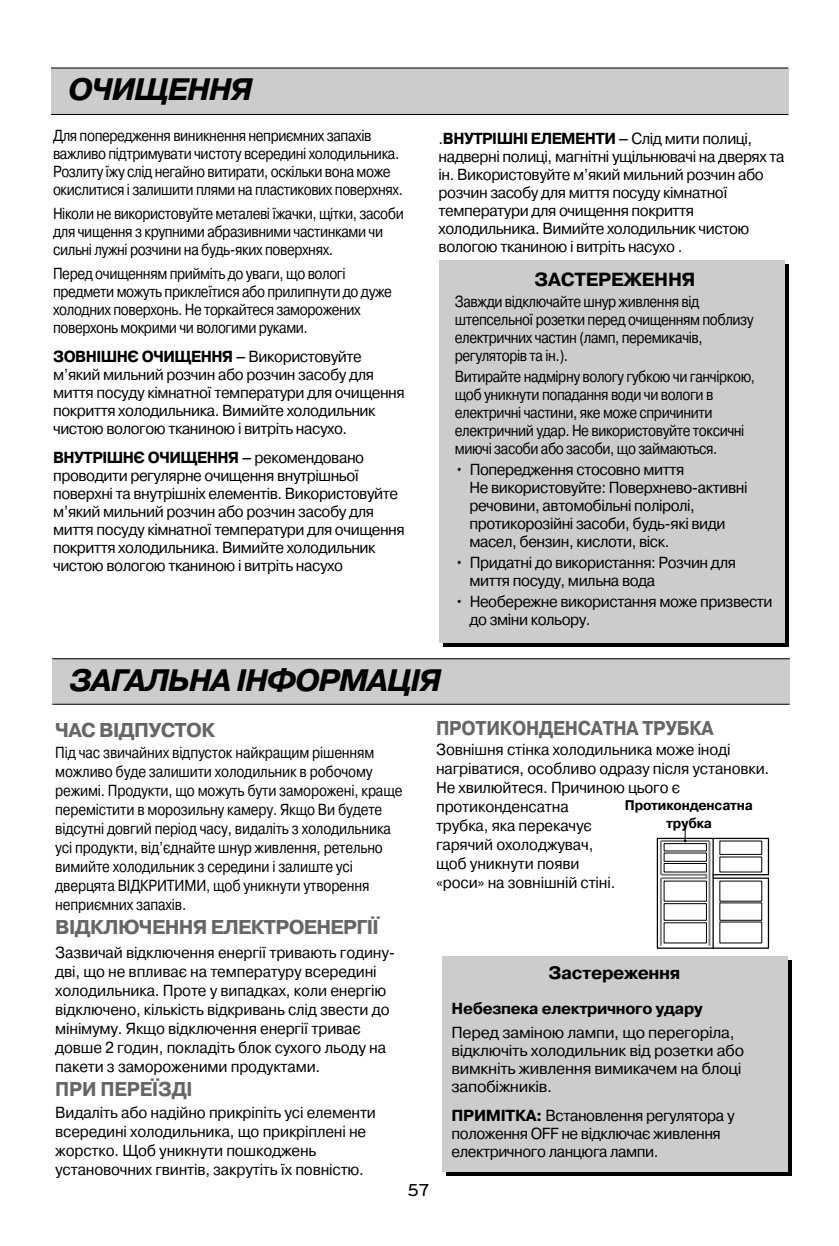
<style>
.page{position:relative;width:839px;height:1246px;background:#fff}
.page>*{position:absolute;margin:0;border:0;box-sizing:border-box;transform-origin:0 0}
.t1{font:italic 700 31px "Pragmatica C";letter-spacing:-.035em;color:#000}
.t2{font:700 20px "Pragmatica C";letter-spacing:-.035em;color:#666}
.t3{font:700 20px "Pragmatica C";letter-spacing:-.015em;color:#666;scale:.9 1}
.t4{font:700 20px "Pragmatica C";letter-spacing:-.015em;color:#666;scale:.95 1}
.t5{font:700 19px "Pragmatica C";letter-spacing:-.015em;color:#000}
.t6{font:700 18px "Pragmatica C";letter-spacing:-.02em;color:#000}
.t7{font:500 18px "Bryant LG";color:#000}
.t8{font:16px/18px "Pragmatica C";letter-spacing:-.03em;color:#000;scale:.95 1}
.t9{font:16px/18px "Pragmatica C";letter-spacing:-.03em;color:#000;scale:.85 1}
.t10{font:16px/19px "Pragmatica C";letter-spacing:-.01em;color:#000;scale:.95 1}
.t11{font:16px/19px "Pragmatica C";letter-spacing:-.01em;color:#000;scale:.85 1}
.t12{font:16px/18px "Pragmatica C";letter-spacing:-.03em;color:#000}
.t13{font:700 16px "Pragmatica C";letter-spacing:-.02em;color:#000}
.t14{font:700 14px/18px "Pragmatica C";letter-spacing:-.015em;color:#000;text-align:center;scale:.95 1}
.s1{font-weight:700}
</style>
<div class="page">
<div style="left:443px;top:264px;width:346px;height:383px;background:#000"></div>
<div style="left:439px;top:260px;width:346px;height:383px;background:#ccc"></div>
<div style="left:51px;top:68px;width:737px;height:46px;background:#ccc"></div>
<hr style="left:51px;top:68px;width:737px;height:1px;background:#000">
<hr style="left:51px;top:114px;width:737px;height:1px;background:#000">
<div style="left:52px;top:659px;width:737px;height:45px;background:#ccc"></div>
<hr style="left:52px;top:658px;width:737px;height:1px;background:#000">
<hr style="left:52px;top:704px;width:737px;height:1px;background:#000">
<svg style="left:445px;top:960px;width:346px;height:215px;background:#333"></svg>
<div style="left:441px;top:956px;width:346px;height:215px;background:#ccc"></div>
<svg style="left:656px;top:827px;width:113px;height:122px"></svg>
<h1 class="t1" style="left:68px;top:78px;width:186px">ОЧИЩЕННЯ</h1>
<p class="t9" style="left:53px;top:128px;width:413px">Для попередження виникнення неприємних запахiв важливо пiдтримувати чистоту всерединi холодильника.<br>Розлиту їжу слiд негайно витирати, оскiльки вона може окислитися i залишити плями на пластикових поверхнях.</p>
<p class="t9" style="left:53px;top:206px;width:414px">Нiколи не використовуйте металевi їжачки, щiтки, засоби для чищення з крупними абразивними частинками чи сильнi лужнi розчини на будь-яких поверхнях.</p>
<p class="t9" style="left:53px;top:265px;width:400px">Перед очищенням приймiть до уваги, що вологi предмети можуть приклеїтися або прилипнути до дуже холодних поверхонь. Не торкайтеся заморожених поверхонь мокрими чи вологими руками.</p>
<p class="t8" style="left:53px;top:349px;width:372px"><span class="s1">ЗОВНІШНЄ ОЧИЩЕННЯ –</span> Використовуйте м’який мильний розчин або розчин засобу для миття посуду кiмнатної температури для очищення покриття холодильника. Вимийте холодильник чистою вологою тканиною i витрiть насухо.</p>
<p class="t8" style="left:53px;top:450px;width:372px"><span class="s1">ВНУТРІШНЄ ОЧИЩЕННЯ –</span> рекомендовано проводити регулярне очищення внутрiшньої поверхнi та внутрiшнiх елементiв. Використовуйте м’який мильний розчин або розчин засобу для миття посуду кiмнатної температури для очищення покриття холодильника. Вимийте холодильник чистою вологою тканиною i витрiть насухо</p>
<p class="t8" style="left:438px;top:130px;width:366px">.<span class="s1">ВНУТРІШНІ ЕЛЕМЕНТИ –</span> Слiд мити полицi, надвернi полицi, магнiтнi ущiльнювачi на дверях та iн. Використовуйте м’який мильний розчин або розчин засобу для миття посуду кiмнатної температури для очищення покриття холодильника. Вимийте холодильник чистою вологою тканиною i витрiть насухо .</p>
<p class="t5" style="left:534px;top:273px;width:162px">ЗАСТЕРЕЖЕННЯ</p>
<p class="t9" style="left:455px;top:294px;width:353px">Завжди вiдключайте шнур живлення вiд штепсельної розетки перед очищенням поблизу електричних частин (ламп, перемикачiв, регуляторiв та iн.).</p>
<p class="t9" style="left:455px;top:369px;width:355px">Витирайте надмiрну вологу губкою чи ганчiркою, щоб уникнути попадання води чи вологи в електричнi частини, яке може спричинити електричний удар. Не використовуйте токсичнi миючi засоби або засоби, що займаються.</p>
<p class="t8" style="left:469px;top:462px;width:294px;text-indent:-15px">• Попередження стосовно миття<br>Не використовуйте: Поверхнево-активнi речовини, автомобiльнi полiролi, протикорозiйнi засоби, будь-якi види масел, бензин, кислоти, вiск.</p>
<p class="t8" style="left:469px;top:554px;width:282px;text-indent:-15px">• Придатнi до використання: Розчин для миття посуду, мильна вода</p>
<p class="t8" style="left:469px;top:593px;width:321px;text-indent:-15px">• Необережне використання може призвести до змiни кольору.</p>
<h1 class="t1" style="left:69px;top:669px;width:373px">ЗАГАЛЬНА ІНФОРМАЦІЯ</h1>
<p class="t2" style="left:55px;top:723px;width:161px">ЧАС ВІДПУСТОК</p>
<p class="t11" style="left:55px;top:744px;width:410px">Пiд час звичайних вiдпусток найкращим рiшенням можливо буде залишити холодильник в робочому режимi. Продукти, що можуть бути замороженi, краще перемiстити в морозильну камеру. Якщо Ви будете вiдсутнi довгий перiод часу, видалiть з холодильника усi продукти, вiд’єднайте шнур живлення, ретельно вимийте холодильник з середини i залиште усi дверцята ВІДКРИТИМИ, щоб уникнути утворення неприємних запахiв.</p>
<p class="t2" style="left:55px;top:919px;width:325px">ВІДКЛЮЧЕННЯ ЕЛЕКТРОЕНЕРГІЇ</p>
<p class="t10" style="left:55px;top:945px;width:359px">Зазвичай вiдключення енергiї тривають годину&shy;двi, що не впливає на температуру всерединi холодильника. Проте у випадках, коли енергiю вiдключено, кiлькiсть вiдкривань слiд звести до мiнiмуму. Якщо вiдключення енергiї триває довше 2 годин, покладiть блок сухого льоду на пакети з замороженими продуктами.</p>
<p class="t4" style="left:55px;top:1082px;width:146px">ПРИ ПЕРЕЇЗДІ</p>
<p class="t10" style="left:55px;top:1104px;width:339px">Видалiть або надiйно прикрiпiть усi елементи всерединi холодильника, що прикрiпленi не жорстко. Щоб уникнути пошкоджень установочних гвинтiв, закрутiть їх повнiстю.</p>
<p class="t3" style="left:436px;top:721px;width:310px">ПРОТИКОНДЕНСАТНА ТРУБКА</p>
<p class="t10" style="left:436px;top:741px;width:352px">Зовнiшня стiнка холодильника може iнодi нагрiватися, особливо одразу пiсля установки.<br>Не хвилюйтеся. Причиною цього є протиконденсатна<br>трубка, яка перекачує<br>гарячий охолоджувач,<br>щоб уникнути появи<br>«роси» на зовнiшнiй стiнi.</p>
<p class="t14" style="left:625px;top:798px;width:136px">Протиконденсатна трубка</p>
<p class="t6" style="left:548px;top:966px;width:133px">Застереження</p>
<p class="t13" style="left:451px;top:1003px;width:253px">Небезпека електричного удару</p>
<p class="t12" style="left:451px;top:1025px;width:294px">Перед замiною лампи, що перегорiла, вiдключiть холодильник вiд розетки або вимкнiть живлення вимикачем на блоцi запобiжникiв.</p>
<p class="t8" style="left:451px;top:1108px;width:299px"><span class="s1">ПРИМІТКА:</span> Встановлення регулятора у положення OFF не вiдключає живлення електричного ланцюга лампи.</p>
<p class="t7" style="left:407px;top:1179px;width:23px">57</p>
</div>
